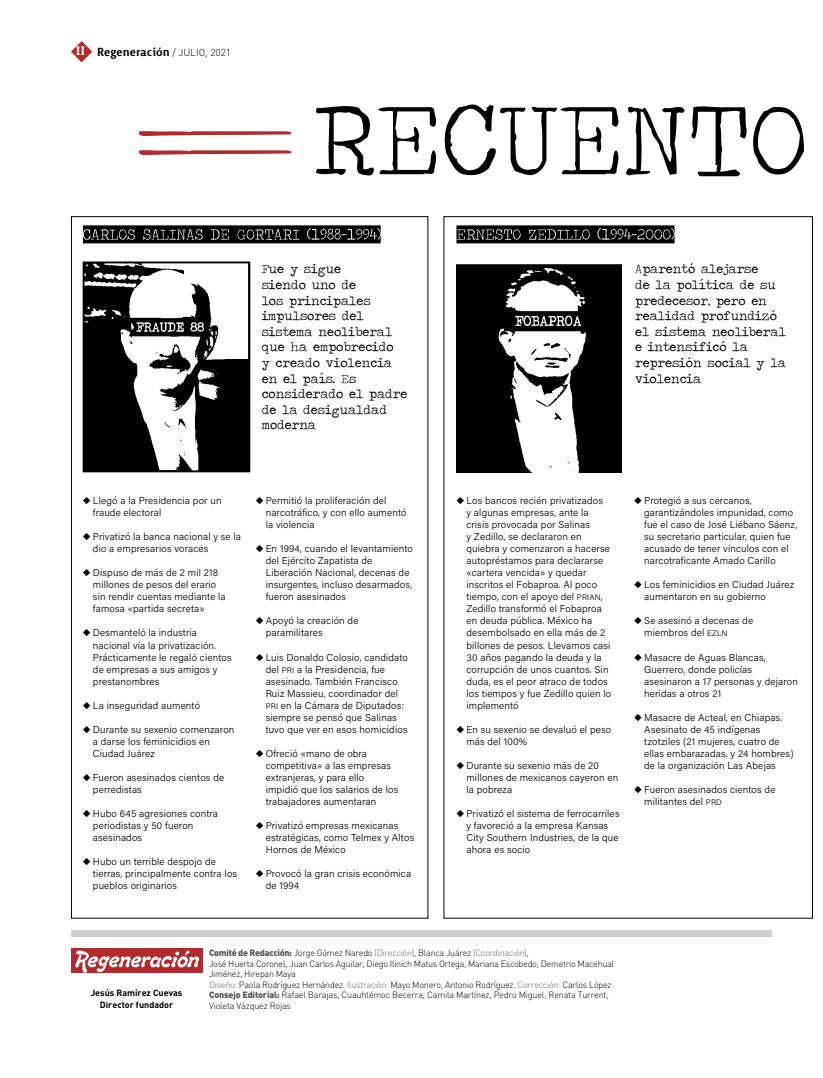
<style>
.page{position:relative;width:823px;height:1078px;background:#fff}
.page>*{position:absolute;margin:0;border:0;box-sizing:border-box;transform-origin:0 0}
.t1{font:500 15px "Surface";color:#000}
.t2{font:13px/15.6px "Traveling Typewriter";color:#000}
.t3{font:10px/12px "Acumin Variable Concept";letter-spacing:.015em;color:#000}
.t4{font:300 9px/10.5px "DIN";letter-spacing:-.03em;color:#000}
.t5{font:700 9px/12px "DIN";color:#000;text-align:center}
.s1{font-size:16px;color:#fff}
.s2{font-family:"DIN";font-weight:300;font-size:10px}
.s3{font-family:"Acumin Variable Concept SC800";font-size:8px}
.s4{font-weight:900;color:#58595b}
.s5{color:#636466}
</style>
<div class="page">
<div style="left:71px;top:948px;width:131px;height:24px;background:#b2292e"></div>
<div style="left:71px;top:930px;width:700px;height:6px;background:#cdcfd0"></div>
<svg style="left:75px;top:950px;width:124px;height:22px"></svg>
<img style="left:82px;top:261px;width:169px;height:211px">
<img style="left:456px;top:264px;width:164px;height:208px">
<svg style="left:316px;top:104px;width:488px;height:73px"></svg>
<div style="left:456px;top:225px;width:218px;height:18px;background:#000"></div>
<svg style="left:456px;top:228px;width:218px;height:12px"></svg>
<div style="left:83px;top:225px;width:297px;height:18px;background:#000"></div>
<svg style="left:83px;top:228px;width:297px;height:12px"></svg>
<svg style="left:139px;top:150px;width:153px;height:5px"></svg>
<svg style="left:139px;top:131px;width:153px;height:5px"></svg>
<svg style="left:71px;top:41px;width:21px;height:21px"></svg>
<h1 class="t1" style="left:76px;top:45px;width:156px"><span class="s1">II</span> Regeneración <span class="s2">/ JULIO, 2021</span></h1>
<h2 class="t2" style="left:261px;top:261px;width:147px">Fue y sigue<br>siendo uno de<br>los principales impulsores del sistema neoliberal que ha empobrecido<br>y creado violencia en el país. Es considerado el padre de la desigualdad moderna</h2>
<h2 class="t2" style="left:634px;top:261px;width:152px">Aparentó alejarse<br>de la política de su predecesor, pero en realidad profundizó el sistema neoliberal e intensificó la represión social y la violencia</h2>
<p class="t3" style="left:93px;top:494px;width:130px;text-indent:-10px">◆ Llegó a la Presidencia por un fraude electoral</p>
<p class="t3" style="left:93px;top:530px;width:149px;text-indent:-10px">◆ Privatizó la banca nacional y se la dio a empresarios voraces</p>
<p class="t3" style="left:93px;top:566px;width:134px;text-indent:-10px">◆ Dispuso de más de 2 mil 218 millones de pesos del erario sin rendir cuentas mediante la famosa «partida secreta»</p>
<p class="t3" style="left:93px;top:626px;width:140px;text-indent:-10px">◆ Desmanteló la industria nacional vía la privatización.<br>Prácticamente le regaló cientos de empresas a sus amigos y prestanombres</p>
<p class="t3" style="left:83px;top:698px;width:118px">◆ La inseguridad aumentó</p>
<p class="t3" style="left:93px;top:722px;width:143px;text-indent:-10px">◆ Durante su sexenio comenzaron a darse los feminicidios en<br>Ciudad Juárez</p>
<p class="t3" style="left:93px;top:770px;width:133px;text-indent:-10px">◆ Fueron asesinados cientos de perredistas</p>
<p class="t3" style="left:93px;top:806px;width:126px;text-indent:-10px">◆ Hubo 645 agresiones contra periodistas y 50 fueron asesinados</p>
<p class="t3" style="left:93px;top:854px;width:146px;text-indent:-10px">◆ Hubo un terrible despojo de tierras, principalmente contra los pueblos originarios</p>
<p class="t3" style="left:265px;top:494px;width:142px;text-indent:-10px">◆ Permitió la proliferación del narcotráfico, y con ello aumentó la violencia</p>
<p class="t3" style="left:265px;top:542px;width:149px;text-indent:-10px">◆ En 1994, cuando el levantamiento del Ejército Zapatista de<br>Liberación Nacional, decenas de insurgentes, incluso desarmados, fueron asesinados</p>
<p class="t3" style="left:265px;top:614px;width:94px;text-indent:-10px">◆ Apoyó la creación de paramilitares</p>
<p class="t3" style="left:265px;top:650px;width:144px;text-indent:-10px">◆ Luis Donaldo Colosio, candidato del <span class="s3">PRI</span> a la Presidencia, fue asesinado. También Francisco<br>Ruiz Massieu, coordinador del<br><span class="s3">PRI</span> en la Cámara de Diputados: siempre se pensó que Salinas tuvo que ver en esos homicidios</p>
<p class="t3" style="left:265px;top:746px;width:134px;text-indent:-10px">◆ Ofreció «mano de obra competitiva» a las empresas extranjeras, y para ello impidió que los salarios de los trabajadores aumentaran</p>
<p class="t3" style="left:265px;top:818px;width:150px;text-indent:-10px">◆ Privatizó empresas mexicanas estratégicas, como Telmex y Altos<br>Hornos de México</p>
<p class="t3" style="left:265px;top:866px;width:147px;text-indent:-10px">◆ Provocó la gran crisis económica de 1994</p>
<p class="t3" style="left:466px;top:494px;width:146px;text-indent:-10px">◆ Los bancos recién privatizados<br>y algunas empresas, ante la crisis provocada por Salinas<br>y Zedillo, se declararon en quiebra y comenzaron a hacerse autopréstamos para declararse «cartera vencida» y quedar inscritos el Fobaproa. Al poco tiempo, con el apoyo del <span class="s3">PRIAN</span>,<br>Zedillo transformó el Fobaproa en deuda pública. México ha desembolsado en ella más de 2 billones de pesos. Llevamos casi<br>30 años pagando la deuda y la corrupción de unos cuantos. Sin duda, es el peor atraco de todos los tiempos y fue Zedillo quien lo implementó</p>
<p class="t3" style="left:466px;top:722px;width:146px;text-indent:-10px">◆ En su sexenio se devaluó el peso más del 100%</p>
<p class="t3" style="left:466px;top:758px;width:153px;text-indent:-10px">◆ Durante su sexenio más de 20 millones de mexicanos cayeron en la pobreza</p>
<p class="t3" style="left:466px;top:806px;width:154px;text-indent:-10px">◆ Privatizó el sistema de ferrocarriles y favoreció a la empresa Kansas<br>City Southern Industries, de la que ahora es socio</p>
<p class="t3" style="left:643px;top:494px;width:154px;text-indent:-10px">◆ Protegió a sus cercanos, garantizándoles impunidad, como fue el caso de José Liébano Sáenz, su secretario particular, quien fue acusado de tener vínculos con el narcotraficante Amado Carillo</p>
<p class="t3" style="left:643px;top:578px;width:151px;text-indent:-10px">◆ Los feminicidios en Ciudad Juárez aumentaron en su gobierno</p>
<p class="t3" style="left:643px;top:614px;width:110px;text-indent:-10px">◆ Se asesinó a decenas de miembros del <span class="s3">EZLN</span></p>
<p class="t3" style="left:643px;top:650px;width:155px;text-indent:-10px">◆ Masacre de Aguas Blancas,<br>Guerrero, donde policías asesinaron a 17 personas y dejaron heridas a otros 21</p>
<p class="t3" style="left:644px;top:710px;width:151px;text-indent:-10px">◆ Masacre de Acteal, en Chiapas.<br>Asesinato de 45 indígenas tzotziles (21 mujeres, cuatro de ellas embarazadas, y 24 hombres) de la organización Las Abejas</p>
<p class="t3" style="left:644px;top:782px;width:133px;text-indent:-10px">◆ Fueron asesinados cientos de militantes del <span class="s3">PRD</span></p>
<p class="t5" style="left:91px;top:986px;width:93px">Jesús Ramírez Cuevas<br>Director fundador</p>
<p class="t4" style="left:209px;top:947px;width:406px"><span class="s4">Comité de Redacción:</span> Jorge Gómez Naredo <span class="s5">(Dirección)</span>, Blanca Juárez <span class="s5">(Coordinación)</span>,<br>José Huerta Coronel, Juan Carlos Aguilar, Diego Ilinich Matus Ortega, Mariana Escobedo, Demetrio Macehual Jiménez, Hirepan Maya<br><span class="s5">Diseño:</span> Paola Rodríguez Hernández. <span class="s5">Ilustración:</span> Mayo Monero, Antonio Rodríguez. <span class="s5">Corrección:</span> Carlos López <span class="s4">Consejo Editorial:</span> Rafael Barajas, Cuauhtémoc Becerra, Camila Martínez, Pedro Miguel, Renata Turrent, Violeta Vázquez Rojas</p>
</div>
